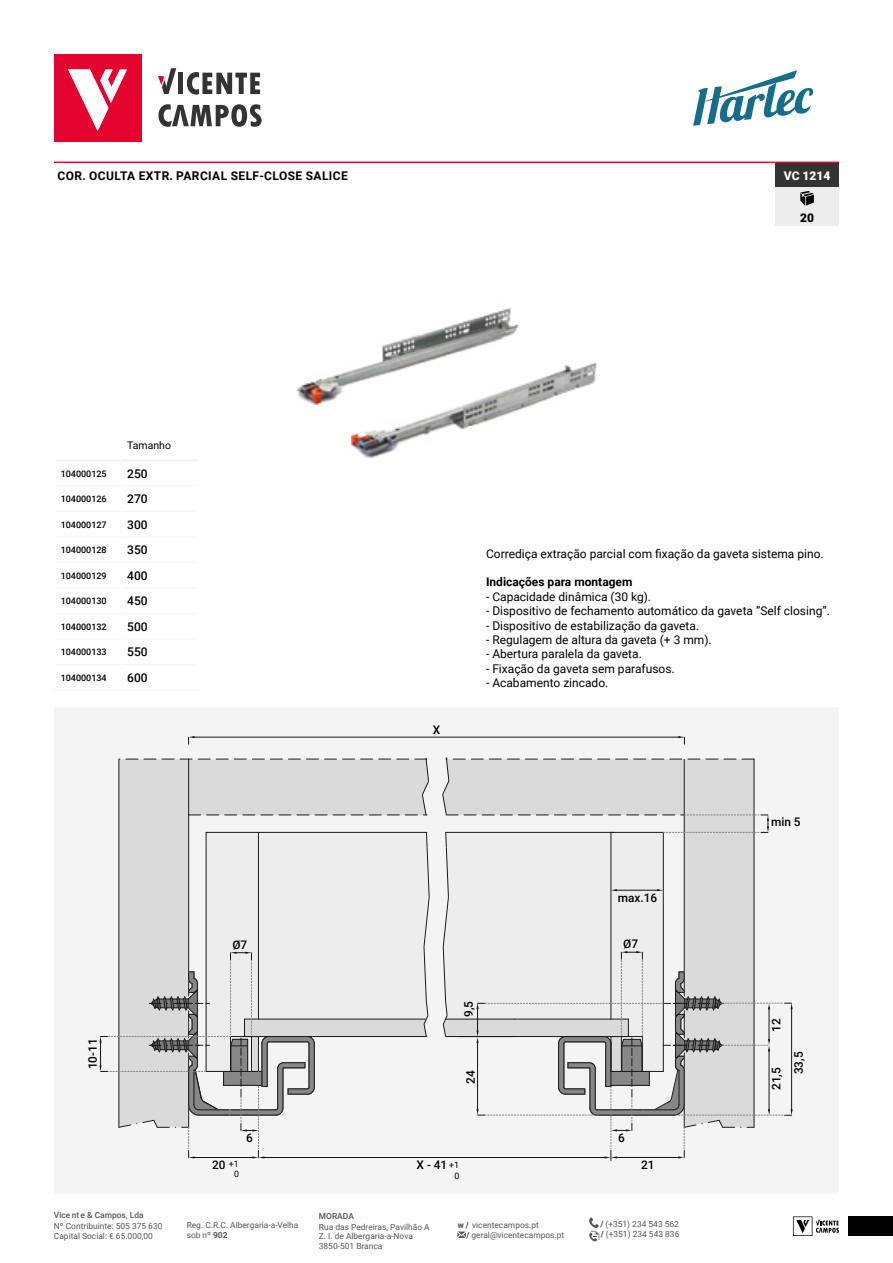
<style>
.page{position:relative;width:893px;height:1263px;background:#fff}
.page>*{position:absolute;margin:0;border:0;box-sizing:border-box;transform-origin:0 0}
.t1{font:12px "Roboto";color:#000}
.t2{font:700 12px "Roboto";letter-spacing:.035em;color:#000}
.t3{font:500 12px "Roboto";color:#000}
.t4{font:700 12px "Roboto";color:#000}
.t5{font:900 12px "Roboto";color:#fff}
.t6{font:900 12px "Roboto";color:#000}
.t7{font:500 11.85px "Roboto";color:#000}
.t8{font:10.5px "Roboto";color:#000}
.t9{font:500 9px "Roboto";color:#000}
.t10{font:8.85px/10.6px "Roboto";color:#000;text-align:center}
.t11{font:8.4px/9.6px "Roboto";color:#575756}
.t12{font:500 8.4px "Roboto";color:#575756}
.s1{font-weight:700}
.s2{font-weight:900}
</style>
<div class="page">
<div style="left:54px;top:54px;width:87px;height:87px;background:#e4032e"></div>
<svg style="left:68px;top:70px;width:59px;height:61px"></svg>
<div style="left:178px;top:73px;width:5px;height:21px;background:#333332"></div>
<svg style="left:187px;top:72px;width:73px;height:23px"></svg>
<svg style="left:158px;top:104px;width:104px;height:23px"></svg>
<svg style="left:158px;top:68px;width:18px;height:26px"></svg>
<svg style="left:693px;top:70px;width:120px;height:56px"></svg>
<svg style="left:793px;top:1216px;width:46px;height:20px"></svg>
<svg style="left:457px;top:1231px;width:9px;height:7px"></svg>
<svg style="left:589px;top:1217px;width:10px;height:24px"></svg>
<div style="left:849px;top:1216px;width:44px;height:20px;background:#000"></div>
<img style="left:296px;top:308px;width:301px;height:150px">
<div style="left:54px;top:707px;width:785px;height:486px;background:#f4f4f4"></div>
<hr style="left:193px;top:737px;width:487px;height:1px;background:#171212">
<svg style="left:678px;top:736px;width:7px;height:8px"></svg>
<svg style="left:188px;top:736px;width:7px;height:8px"></svg>
<hr style="left:263px;top:1157px;width:343px;height:1px;background:#171212">
<svg style="left:100px;top:757px;width:330px;height:401px"></svg>
<svg style="left:442px;top:757px;width:351px;height:403px"></svg>
<hr style="left:54px;top:162px;width:785px;height:1px;background:#e4032e">
<div style="left:775px;top:163px;width:64px;height:24px;background:#333332"></div>
<hr style="left:56px;top:460px;width:64px;height:1px;background:#ededed">
<hr style="left:122px;top:460px;width:76px;height:1px;background:#ededed">
<hr style="left:56px;top:485px;width:64px;height:1px;background:#f4f4f4">
<hr style="left:122px;top:485px;width:76px;height:1px;background:#f4f4f4">
<hr style="left:56px;top:511px;width:64px;height:1px;background:#f4f4f4">
<hr style="left:122px;top:511px;width:76px;height:1px;background:#f4f4f4">
<hr style="left:56px;top:536px;width:64px;height:1px;background:#f4f4f4">
<hr style="left:122px;top:536px;width:76px;height:1px;background:#f4f4f4">
<hr style="left:56px;top:562px;width:64px;height:1px;background:#f4f4f4">
<hr style="left:122px;top:562px;width:76px;height:1px;background:#f4f4f4">
<hr style="left:56px;top:587px;width:64px;height:1px;background:#f4f4f4">
<hr style="left:122px;top:587px;width:76px;height:1px;background:#f4f4f4">
<hr style="left:56px;top:613px;width:64px;height:1px;background:#f4f4f4">
<hr style="left:122px;top:613px;width:76px;height:1px;background:#f4f4f4">
<hr style="left:56px;top:638px;width:64px;height:1px;background:#f4f4f4">
<hr style="left:122px;top:638px;width:76px;height:1px;background:#f4f4f4">
<hr style="left:56px;top:664px;width:64px;height:1px;background:#f4f4f4">
<hr style="left:122px;top:664px;width:76px;height:1px;background:#f4f4f4">
<hr style="left:54px;top:689px;width:67px;height:2px;background:#f4f4f4">
<hr style="left:121px;top:689px;width:78px;height:2px;background:#f4f4f4">
<div style="left:775px;top:187px;width:64px;height:38px;background:#ededed"></div>
<svg style="left:800px;top:191px;width:14px;height:15px"></svg>
<p class="t2" style="left:58px;top:167px;width:292px">COR. OCULTA EXTR. PARCIAL SELF-CLOSE SALICE</p>
<p class="t5" style="left:784px;top:167px;width:48px">VC 1214</p>
<p class="t6" style="left:800px;top:209px;width:15px">20</p>
<p class="t8" style="left:127px;top:438px;width:45px">Tamanho</p>
<p class="t9" style="left:61px;top:467px;width:48px">104000125</p>
<p class="t3" style="left:127px;top:465px;width:22px">250</p>
<p class="t9" style="left:61px;top:492px;width:48px">104000126</p>
<p class="t3" style="left:127px;top:490px;width:22px">270</p>
<p class="t9" style="left:61px;top:518px;width:48px">104000127</p>
<p class="t3" style="left:127px;top:516px;width:22px">300</p>
<p class="t9" style="left:61px;top:544px;width:48px">104000128</p>
<p class="t3" style="left:127px;top:541px;width:22px">350</p>
<p class="t9" style="left:61px;top:569px;width:48px">104000129</p>
<p class="t3" style="left:127px;top:567px;width:22px">400</p>
<p class="t9" style="left:61px;top:595px;width:48px">104000130</p>
<p class="t3" style="left:127px;top:592px;width:22px">450</p>
<p class="t9" style="left:61px;top:620px;width:48px">104000132</p>
<p class="t3" style="left:127px;top:618px;width:22px">500</p>
<p class="t9" style="left:61px;top:646px;width:48px">104000133</p>
<p class="t3" style="left:127px;top:644px;width:22px">550</p>
<p class="t9" style="left:61px;top:671px;width:48px">104000134</p>
<p class="t3" style="left:127px;top:669px;width:22px">600</p>
<p class="t7" style="left:433px;top:722px;width:9px">X</p>
<p class="t1" style="left:486px;top:545px;width:339px">Corrediça extração parcial com fixação da gaveta sistema pino.</p>
<p class="t4" style="left:486px;top:574px;width:148px">Indicações para montagem</p>
<p class="t1" style="left:486px;top:588px;width:167px">- Capacidade dinâmica (30 kg).</p>
<p class="t1" style="left:486px;top:602px;width:345px">- Dispositivo de fechamento automático da gaveta ”Self closing”.</p>
<p class="t1" style="left:486px;top:617px;width:215px">- Dispositivo de estabilização da gaveta.</p>
<p class="t1" style="left:486px;top:631px;width:227px">- Regulagem de altura da gaveta (+ 3 mm).</p>
<p class="t1" style="left:486px;top:646px;width:157px">- Abertura paralela da gaveta.</p>
<p class="t1" style="left:486px;top:660px;width:190px">- Fixação da gaveta sem parafusos.</p>
<p class="t1" style="left:486px;top:674px;width:124px">- Acabamento zincado.</p>
<p class="t7" style="left:618px;top:890px;width:41px">max.16</p>
<p class="t7" style="left:771px;top:814px;width:31px">min 5</p>
<p class="t7" style="left:232px;top:936px;width:16px">Ø7</p>
<p class="t7" style="left:623px;top:936px;width:16px">Ø7</p>
<p class="t7" style="left:84px;top:1069px;width:32px;rotate:-90deg">10-11</p>
<p class="t7" style="left:460px;top:1017px;width:18px;rotate:-90deg">9,5</p>
<p class="t7" style="left:246px;top:1130px;width:8px">6</p>
<p class="t7" style="left:462px;top:1084px;width:15px;rotate:-90deg">24</p>
<p class="t7" style="left:212px;top:1156px;width:28px">20 <sup>+1</sup></p>
<p class="t7" style="left:417px;top:1156px;width:32px">X - 41</p>
<p class="t10" style="left:234px;top:1168px;width:6px">0</p>
<p class="t10" style="left:449px;top:1159px;width:12px">+1<br>0</p>
<p class="t7" style="left:618px;top:1129px;width:8px">6</p>
<p class="t7" style="left:641px;top:1156px;width:15px">21</p>
<p class="t12" style="left:54px;top:1209px;width:91px">Vice nt e &amp; Campos, Lda</p>
<p class="t11" style="left:54px;top:1221px;width:110px">Nº Contribuinte: 505 375 630<br>Capital Social: € 65.000,00</p>
<p class="t11" style="left:187px;top:1220px;width:113px">Reg. C.R.C. Albergaria-a-Velha sob nº <span class="s1">902</span></p>
<p class="t11" style="left:466px;top:1220px;width:99px;line-height:9.1px;text-indent:-9px"><span class="s2">w /</span> vicentecampos.pt<br><span class="s2">/</span> geral@vicentecampos.pt</p>
<p class="t11" style="left:601px;top:1229px;width:80px"><span class="s2">/</span> (+351) 234 543 836</p>
<p class="t12" style="left:319px;top:1210px;width:37px">MORADA</p>
<p class="t11" style="left:319px;top:1221px;width:112px">Rua das Pedreiras, Pavilhão A<br>Z. I. de Albergaria-a-Nova<br>3850-501 Branca</p>
<p class="t11" style="left:600px;top:1219px;width:80px"><span class="s2">/</span> (+351) 234 543 562</p>
<p class="t7" style="left:768px;top:1032px;width:15px;rotate:-90deg">12</p>
<p class="t7" style="left:768px;top:1090px;width:24px;rotate:-90deg">21,5</p>
<p class="t7" style="left:790px;top:1074px;width:24px;rotate:-90deg">33,5</p>
</div>
